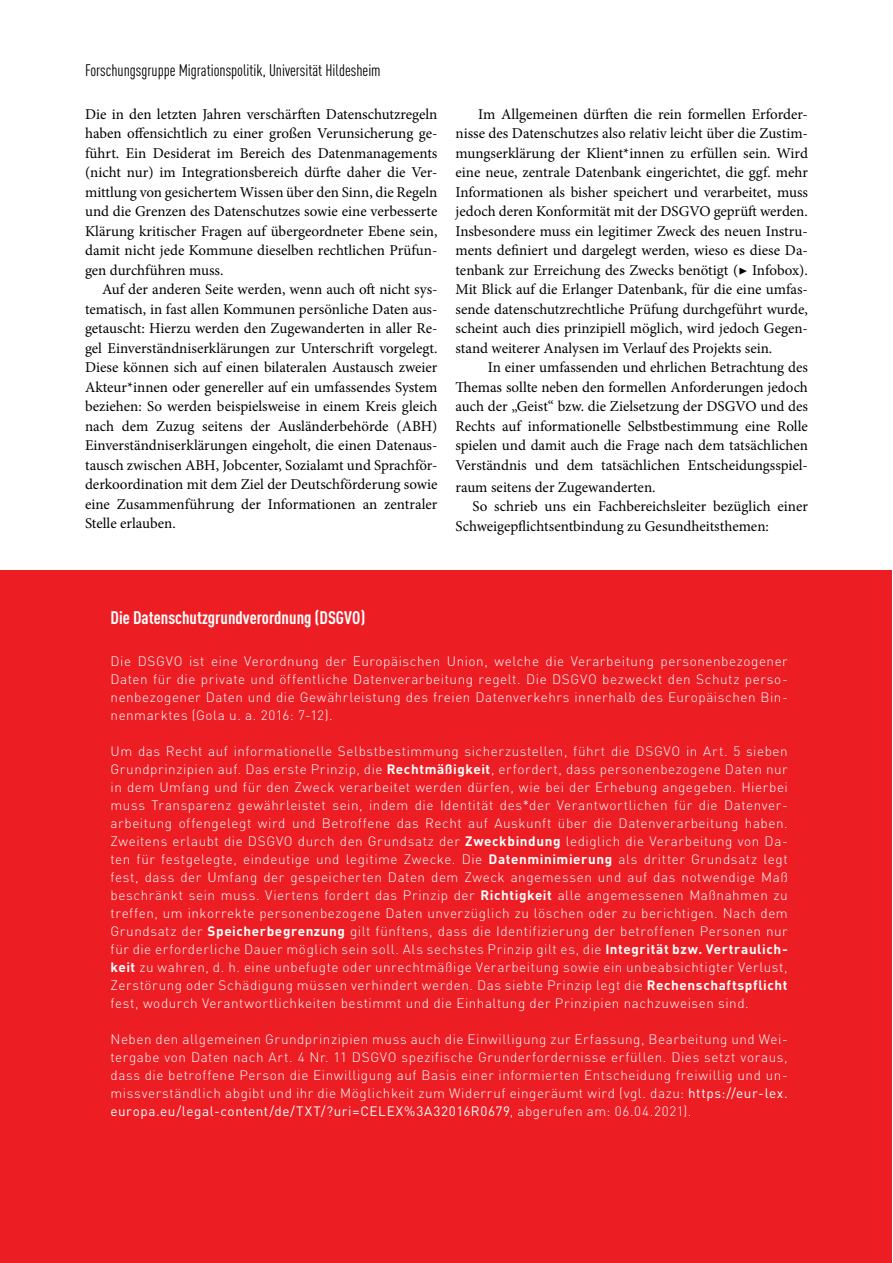
<style>
.page{position:relative;width:893px;height:1263px;background:#fff}
.page>*{position:absolute;margin:0;border:0;box-sizing:border-box;transform-origin:0 0}
.Überschrift_5{font:700 condensed 18px "DIN Pro";color:#fff}
.t1{font:condensed 16.5px "DIN Pro";color:#000}
.Absatz_normal_mit_Ei{font:15px/19.5px "Minion Pro";color:#000;text-align:justify}
.Absatz_normal_ohne_E{font:15px/19.5px "Minion Pro";color:#000;text-align:justify}
.Beschritung_Abbildun{font:300 13.5px/18px "DIN Pro";letter-spacing:.04em;color:#fff;text-align:justify}
.s1{font-weight:700}
.s2{font-weight:400}
</style>
<div class="page">
<div style="left:0;top:570px;width:892px;height:693px;background:#ed1d24"></div>
<p class="t1" style="left:85px;top:59px;width:297px">Forschungsgruppe Migrationspolitik, Universität Hildesheim</p>
<p class="Absatz_normal_ohne_E" style="left:85px;top:104px;width:354px">Die in den letzten Jahren verschärften Datenschutzregeln haben offensichtlich zu einer großen Verunsicherung ge&shy;führt. Ein Desiderat im Bereich des Datenmanagements (nicht nur) im Integrationsbereich dürfte daher die Ver&shy;mittlung von gesichertem Wissen über den Sinn, die Regeln und die Grenzen des Datenschutzes sowie eine verbesserte Klärung kritischer Fragen auf übergeordneter Ebene sein, damit nicht jede Kommune dieselben rechtlichen Prüfun&shy;gen durchführen muss.</p>
<p class="Absatz_normal_mit_Ei" style="left:85px;top:280px;width:354px;text-indent:17px">Auf der anderen Seite werden, wenn auch oft nicht sys&shy;tematisch, in fast allen Kommunen persönliche Daten aus&shy;getauscht: Hierzu werden den Zugewanderten in aller Re&shy;gel Einverständniserklärungen zur Unterschrift vorgelegt.<br>Diese können sich auf einen bilateralen Austausch zweier Akteur*innen oder genereller auf ein umfassendes System beziehen: So werden beispielsweise in einem Kreis gleich nach dem Zuzug seitens der Ausländerbehörde (ABH)<br>Einverständniserklärungen eingeholt, die einen Datenaus&shy;tausch zwischen ABH, Jobcenter, Sozialamt und Sprachför&shy;derkoordination mit dem Ziel der Deutschförderung sowie eine Zusammenführung der Informationen an zentraler Stelle erlauben.</p>
<p class="Absatz_normal_mit_Ei" style="left:455px;top:104px;width:354px;text-indent:23px">Im Allgemeinen dürften die rein formellen Erforder&shy;nisse des Datenschutzes also relativ leicht über die Zustim&shy;mungserklärung der Klient*innen zu erfüllen sein. Wird eine neue, zentrale Datenbank eingerichtet, die ggf. mehr Informationen als bisher speichert und verarbeitet, muss jedoch deren Konformität mit der DSGVO geprüft werden.<br>Insbesondere muss ein legitimer Zweck des neuen Instru&shy;ments definiert und dargelegt werden, wieso es diese Da&shy;tenbank zur Erreichung des Zwecks benötigt (▶ Infobox).<br>Mit Blick auf die Erlanger Datenbank, für die eine umfas&shy;sende datenschutzrechtliche Prüfung durchgeführt wurde, scheint auch dies prinzipiell möglich, wird jedoch Gegen&shy;stand weiterer Analysen im Verlauf des Projekts sein.</p>
<p class="Absatz_normal_mit_Ei" style="left:455px;top:358px;width:354px;text-indent:32px">In einer umfassenden und ehrlichen Betrachtung des Themas sollte neben den formellen Anforderungen jedoch auch der „Geist“ bzw. die Zielsetzung der DSGVO und des Rechts auf informationelle Selbstbestimmung eine Rolle spielen und damit auch die Frage nach dem tatsächlichen Verständnis und dem tatsächlichen Entscheidungsspiel-</p>
<p class="Absatz_normal_mit_Ei" style="left:455px;top:477px;width:202px">raum seitens der Zugewanderten.</p>
<p class="Absatz_normal_mit_Ei" style="left:455px;top:497px;width:354px;text-indent:17px">So schrieb uns ein Fachbereichsleiter bezüglich einer<br>Schweigepflichtsentbindung zu Gesundheitsthemen:</p>
<p class="Überschrift_5" style="left:111px;top:604px;width:256px">Die Datenschutzgrundverordnung (DSGVO)</p>
<p class="Beschritung_Abbildun" style="left:111px;top:651px;width:679px">Die DSGVO ist eine Verordnung der Europäischen Union, welche die Verarbeitung personenbezogener Daten für die private und öffentliche Datenverarbeitung regelt. Die DSGVO bezweckt den Schutz perso&shy;nenbezogener Daten und die Gewährleistung des freien Datenverkehrs innerhalb des Europäischen Bin&shy;nenmarktes (Gola u. a. 2016: 7-12).</p>
<p class="Beschritung_Abbildun" style="left:111px;top:741px;width:679px">Um das Recht auf informationelle Selbstbestimmung sicherzustellen, führt die DSGVO in Art. 5 sieben Grundprinzipien auf. Das erste Prinzip, die <span class="s1">Rechtmäßigkeit</span>, erfordert, dass personenbezogene Daten nur in dem Umfang und für den Zweck verarbeitet werden dürfen, wie bei der Erhebung angegeben. Hierbei muss Transparenz gewährleistet sein, indem die Identität des*der Verantwortlichen für die Datenver&shy;arbeitung offengelegt wird und Betroffene das Recht auf Auskunft über die Datenverarbeitung haben.<br>Zweitens erlaubt die DSGVO durch den Grundsatz der <span class="s1">Zweckbindung</span> lediglich die Verarbeitung von Da&shy;ten für festgelegte, eindeutige und legitime Zwecke. Die <span class="s1">Datenminimierung</span> als dritter Grundsatz legt fest, dass der Umfang der gespeicherten Daten dem Zweck angemessen und auf das notwendige Maß beschränkt sein muss. Viertens fordert das Prinzip der <span class="s1">Richtigkeit</span> alle angemessenen Maßnahmen zu treffen, um inkorrekte personenbezogene Daten unverzüglich zu löschen oder zu berichtigen. Nach dem Grundsatz der <span class="s1">Speicherbegrenzung</span> gilt fünftens, dass die Identifizierung der betroffenen Personen nur für die erforderliche Dauer möglich sein soll. Als sechstes Prinzip gilt es, die <span class="s1">Integrität bzw. Vertraulich&shy;keit</span> zu wahren, d. h. eine unbefugte oder unrechtmäßige Verarbeitung sowie ein unbeabsichtigter Verlust, Zerstörung oder Schädigung müssen verhindert werden. Das siebte Prinzip legt die <span class="s1">Rechenschaftspflicht </span>fest, wodurch Verantwortlichkeiten bestimmt und die Einhaltung der Prinzipien nachzuweisen sind.</p>
<p class="Beschritung_Abbildun" style="left:111px;top:1029px;width:679px">Neben den allgemeinen Grundprinzipien muss auch die Einwilligung zur Erfassung, Bearbeitung und Wei&shy;tergabe von Daten nach Art. 4 Nr. 11 DSGVO spezifische Grunderfordernisse erfüllen. Dies setzt voraus, dass die betroffene Person die Einwilligung auf Basis einer informierten Entscheidung freiwillig und un&shy;missverständlich abgibt und ihr die Möglichkeit zum Widerruf eingeräumt wird (vgl. dazu: <span class="s2">https://eur-lex. europa.eu/legal-content/de/TXT/?uri=CELEX%3A32016R0679</span>, abgerufen am: 06.04.2021).</p>
</div>
